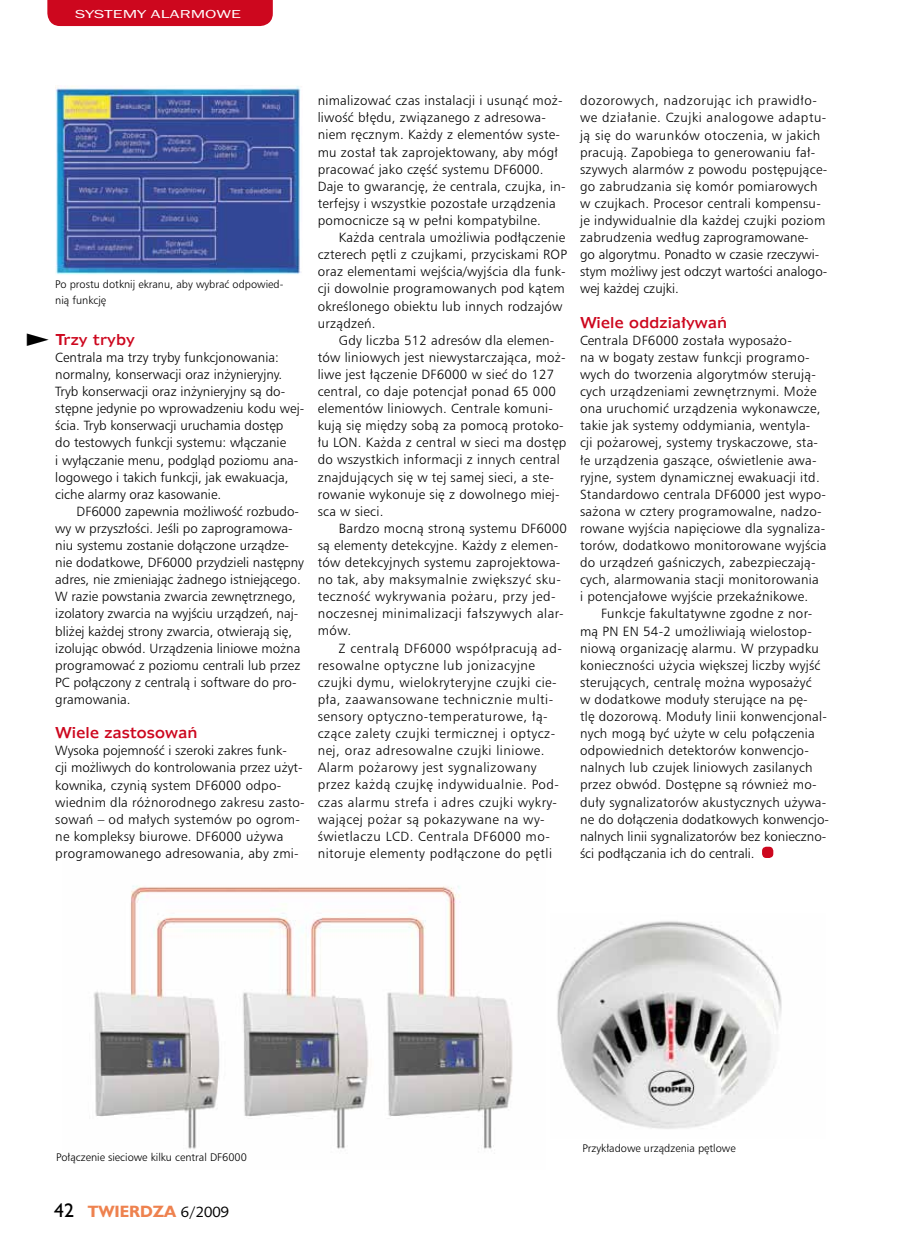
<style>
.page{position:relative;width:902px;height:1242px;background:#fff}
.page>*{position:absolute;margin:0;border:0;box-sizing:border-box;transform-origin:0 0}
.t1{font:700 15px "Humanst 521 PL";color:#ee824f}
.t2{font:12.75px/17.1px "Humnst 777 Lt PL";letter-spacing:.02em;color:#000}
.t3{font:12.75px/17.1px "Humnst 777 Lt PL";color:#000}
.t4{font:12.75px/17.1px "Humnst 777 Lt PL";letter-spacing:.04em;color:#000}
.t5{font:12.75px "Humanst 970 PL";letter-spacing:-.04em;color:#cd071e}
.t6{font:12px "Franklin Got URWTCE Boo";color:#fff;scale:1.5 1}
.t7{font:10.5px/15.3px "Humnst 777 Lt PL";color:#000}
.s1{font-weight:400;font-size:18px;color:#000}
.s2{font-family:"Humanst 531 PL Roman A";font-weight:400;color:#000}
</style>
<div class="page">
<img style="left:557px;top:921px;width:225px;height:208px">
<div style="left:762px;top:846px;width:11px;height:12px;background:#cd071e;border-radius:4px"></div>
<img style="left:93px;top:885px;width:420px;height:269px">
<img style="left:55px;top:85px;width:246px;height:190px">
<div style="left:47px;top:0;width:226px;height:26px;background:#cd071e"></div>
<p class="t6" style="left:75px;top:7px;width:112px">SYSTEMY ALARMOWE</p>
<p class="t7" style="left:55px;top:277px;width:230px">Po prostu dotknij ekranu, aby wybrać odpowied&shy;nią funkcję</p>
<p class="t5" style="left:55px;top:330px;width:81px">Trzy tryby</p>
<p class="t3" style="left:55px;top:348px;width:250px">Centrala ma trzy tryby funkcjonowania: normalny, konserwacji oraz inżynieryjny.<br>Tryb konserwacji oraz inżynieryjny są do&shy;stępne jedynie po wprowadzeniu kodu wej&shy;ścia. Tryb konserwacji uruchamia dostęp<br>do testowych funkcji systemu: włączanie<br>i wyłączanie menu, podgląd poziomu ana&shy;logowego i takich funkcji, jak ewakuacja, ciche alarmy oraz kasowanie.</p>
<p class="t3" style="left:55px;top:502px;width:250px;text-indent:21px">DF6000 zapewnia możliwość rozbudo&shy;wy w przyszłości. Jeśli po zaprogramowa&shy;niu systemu zostanie dołączone urządze&shy;nie dodatkowe, DF6000 przydzieli następny adres, nie zmieniając żadnego istniejącego.<br>W razie powstania zwarcia zewnętrznego, izolatory zwarcia na wyjściu urządzeń, naj&shy;bliżej każdej strony zwarcia, otwierają się, izolując obwód. Urządzenia liniowe można programować z poziomu centrali lub przez PC połączony z centralą i software do pro&shy;gramowania.</p>
<p class="t5" style="left:55px;top:723px;width:144px">Wiele zastosowań</p>
<p class="t2" style="left:55px;top:742px;width:251px">Wysoka pojemność i szeroki zakres funk-<br>cji możliwych do kontrolowania przez użyt&shy;kownika, czynią system DF6000 odpo&shy;wiednim dla różnorodnego zakresu zasto&shy;sowań – od małych systemów po ogrom&shy;ne kompleksy biurowe. DF6000 używa programowanego adresowania, aby zmi-</p>
<p class="t2" style="left:317px;top:92px;width:249px">nimalizować czas instalacji i usunąć moż&shy;liwość błędu, związanego z adresowa&shy;niem ręcznym. Każdy z elementów syste&shy;mu został tak zaprojektowany, aby mógł pracować jako część systemu DF6000.<br>Daje to gwarancję, że centrala, czujka, in&shy;terfejsy i wszystkie pozostałe urządzenia pomocnicze są w pełni kompatybilne.</p>
<p class="t2" style="left:317px;top:229px;width:251px;text-indent:21px">Każda centrala umożliwia podłączenie czterech pętli z czujkami, przyciskami ROP oraz elementami wejścia/wyjścia dla funk&shy;cji dowolnie programowanych pod kątem określonego obiektu lub innych rodzajów urządzeń.</p>
<p class="t2" style="left:317px;top:331px;width:250px;text-indent:21px">Gdy liczba 512 adresów dla elemen&shy;tów liniowych jest niewystarczająca, moż&shy;liwe jest łączenie DF6000 w sieć do 127 central, co daje potencjał ponad 65 000 elementów liniowych. Centrale komuni&shy;kują się między sobą za pomocą protoko&shy;łu LON. Każda z central w sieci ma dostęp do wszystkich informacji z innych central znajdujących się w tej samej sieci, a ste&shy;rowanie wykonuje się z dowolnego miej&shy;sca w sieci.</p>
<p class="t2" style="left:317px;top:519px;width:251px;text-indent:21px">Bardzo mocną stroną systemu DF6000 są elementy detekcyjne. Każdy z elemen&shy;tów detekcyjnych systemu zaprojektowa&shy;no tak, aby maksymalnie zwiększyć sku&shy;teczność wykrywania pożaru, przy jed&shy;noczesnej minimalizacji fałszywych alar&shy;mów.</p>
<p class="t4" style="left:317px;top:639px;width:246px;text-indent:21px">Z centralą DF6000 współpracują ad&shy;resowalne optyczne lub jonizacyjne czujki dymu, wielokryteryjne czujki cie&shy;pła, zaawansowane technicznie multi&shy;sensory optyczno-temperaturowe, łą&shy;czące zalety czujki termicznej i optycz&shy;nej, oraz adresowalne czujki liniowe.<br>Alarm pożarowy jest sygnalizowany przez każdą czujkę indywidualnie. Pod&shy;czas alarmu strefa i adres czujki wykry&shy;wającej pożar są pokazywane na wy&shy;świetlaczu LCD. Centrala DF6000 mo&shy;nitoruje elementy podłączone do pętli</p>
<p class="t2" style="left:580px;top:92px;width:249px">dozorowych, nadzorując ich prawidło&shy;we działanie. Czujki analogowe adaptu&shy;ją się do warunków otoczenia, w jakich pracują. Zapobiega to generowaniu fał&shy;szywych alarmów z powodu postępujące&shy;go zabrudzania się komór pomiarowych w czujkach. Procesor centrali kompensu&shy;je indywidualnie dla każdej czujki poziom zabrudzenia według zaprogramowane-<br>go algorytmu. Ponadto w czasie rzeczywi&shy;stym możliwy jest odczyt wartości analogo&shy;wej każdej czujki.</p>
<p class="t5" style="left:580px;top:313px;width:149px">Wiele oddziaływań</p>
<p class="t2" style="left:580px;top:331px;width:248px">Centrala DF6000 została wyposażo-<br>na w bogaty zestaw funkcji programo&shy;wych do tworzenia algorytmów sterują&shy;cych urządzeniami zewnętrznymi. Może ona uruchomić urządzenia wykonawcze, takie jak systemy oddymiania, wentyla-<br>cji pożarowej, systemy tryskaczowe, sta&shy;łe urządzenia gaszące, oświetlenie awa&shy;ryjne, system dynamicznej ewakuacji itd.<br>Standardowo centrala DF6000 jest wypo&shy;sażona w cztery programowalne, nadzo&shy;rowane wyjścia napięciowe dla sygnaliza&shy;torów, dodatkowo monitorowane wyjścia do urządzeń gaśniczych, zabezpieczają&shy;cych, alarmowania stacji monitorowania<br>i potencjałowe wyjście przekaźnikowe.</p>
<p class="t2" style="left:580px;top:605px;width:250px;text-indent:21px">Funkcje fakultatywne zgodne z nor&shy;mą PN EN 54-2 umożliwiają wielostop&shy;niową organizację alarmu. W przypadku konieczności użycia większej liczby wyjść sterujących, centralę można wyposażyć<br>w dodatkowe moduły sterujące na pę-<br>tlę dozorową. Moduły linii konwencjonal&shy;nych mogą być użyte w celu połączenia odpowiednich detektorów konwencjo&shy;nalnych lub czujek liniowych zasilanych przez obwód. Dostępne są również mo&shy;duły sygnalizatorów akustycznych używa&shy;ne do dołączenia dodatkowych konwencjo&shy;nalnych linii sygnalizatorów bez konieczno&shy;ści podłączania ich do centrali.</p>
<p class="t7" style="left:56px;top:1149px;width:192px">Połączenie sieciowe kilku central DF6000</p>
<p class="t1" style="left:54px;top:1201px;width:176px"><span class="s1">42</span> TWIERDZA <span class="s2">6/2009</span></p>
<p class="t7" style="left:582px;top:1140px;width:155px">Przykładowe urządzenia pętlowe</p>
</div>
